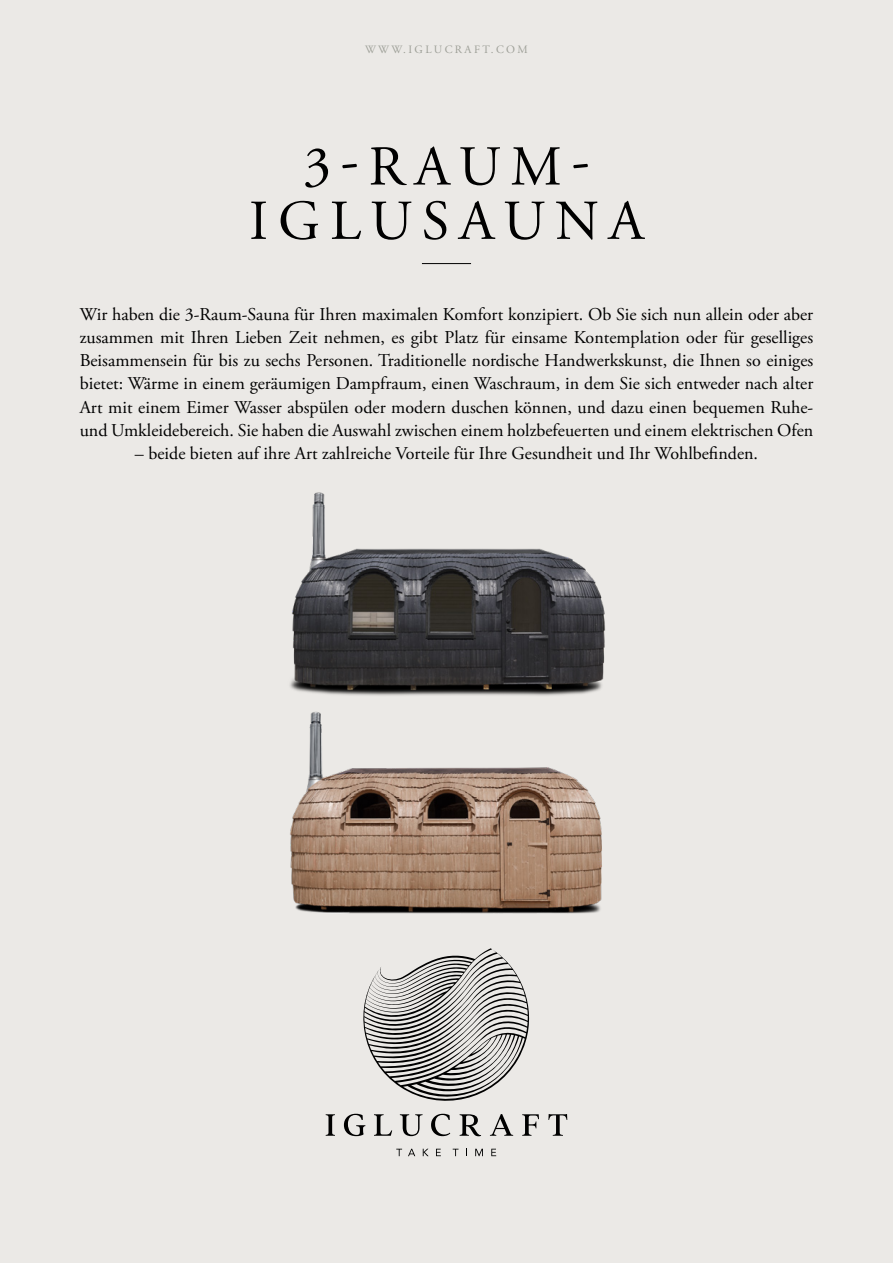
<style>
.page{position:relative;width:893px;height:1263px;background:#ebe9e6}
.page>*{position:absolute;margin:0;border:0;box-sizing:border-box;transform-origin:0 0}
.t1{font:56.25px/54.3px "Adobe Garamond Pro";letter-spacing:.175em;color:#000;text-align:center}
.t2{font:18px/23.2px "Adobe Garamond Pro";color:#000;text-align:justify}
.t3{font:11.25px "Adobe Garamond Pro";letter-spacing:.215em;color:#9d9f97}
</style>
<div class="page">
<img style="left:290px;top:492px;width:316px;height:204px">
<img style="left:290px;top:711px;width:312px;height:203px">
<hr style="left:422px;top:263px;width:49px;height:1px;background:#000">
<svg style="left:326px;top:1114px;width:9px;height:22px"></svg>
<svg style="left:548px;top:1114px;width:19px;height:22px"></svg>
<svg style="left:344px;top:948px;width:195px;height:188px"></svg>
<svg style="left:396px;top:1149px;width:6px;height:7px"></svg>
<svg style="left:408px;top:1149px;width:7px;height:7px"></svg>
<svg style="left:423px;top:1149px;width:6px;height:7px"></svg>
<svg style="left:436px;top:1149px;width:5px;height:7px"></svg>
<svg style="left:453px;top:1149px;width:5px;height:7px"></svg>
<svg style="left:475px;top:1149px;width:8px;height:7px"></svg>
<svg style="left:491px;top:1149px;width:5px;height:7px"></svg>
<p class="t3" style="left:365px;top:42px;width:164px">WWW.IGLUCRAFT.COM</p>
<h1 class="t1" style="left:249px;top:141px;width:396px">3-RAUM-<br>IGLUSAUNA</h1>
<p class="t2" style="left:80px;top:303px;width:735px">Wir haben die 3-Raum-Sauna für Ihren maximalen Komfort konzipiert. Ob Sie sich nun allein oder aber zusammen mit Ihren Lieben Zeit nehmen, es gibt Platz für einsame Kontemplation oder für geselliges Beisammensein für bis zu sechs Personen. Traditionelle nordische Handwerkskunst, die Ihnen so einiges bietet: Wärme in einem geräumigen Dampfraum, einen Waschraum, in dem Sie sich entweder nach alter Art mit einem Eimer Wasser abspülen oder modern duschen können, und dazu einen bequemen Ruhe&shy;und Umkleidebereich. Sie haben die Auswahl zwischen einem holzbefeuerten und einem elektrischen Ofen</p>
<p class="t2" style="left:135px;top:442px;width:625px">– beide bieten auf ihre Art zahlreiche Vorteile für Ihre Gesundheit und Ihr Wohlbefinden.</p>
</div>
